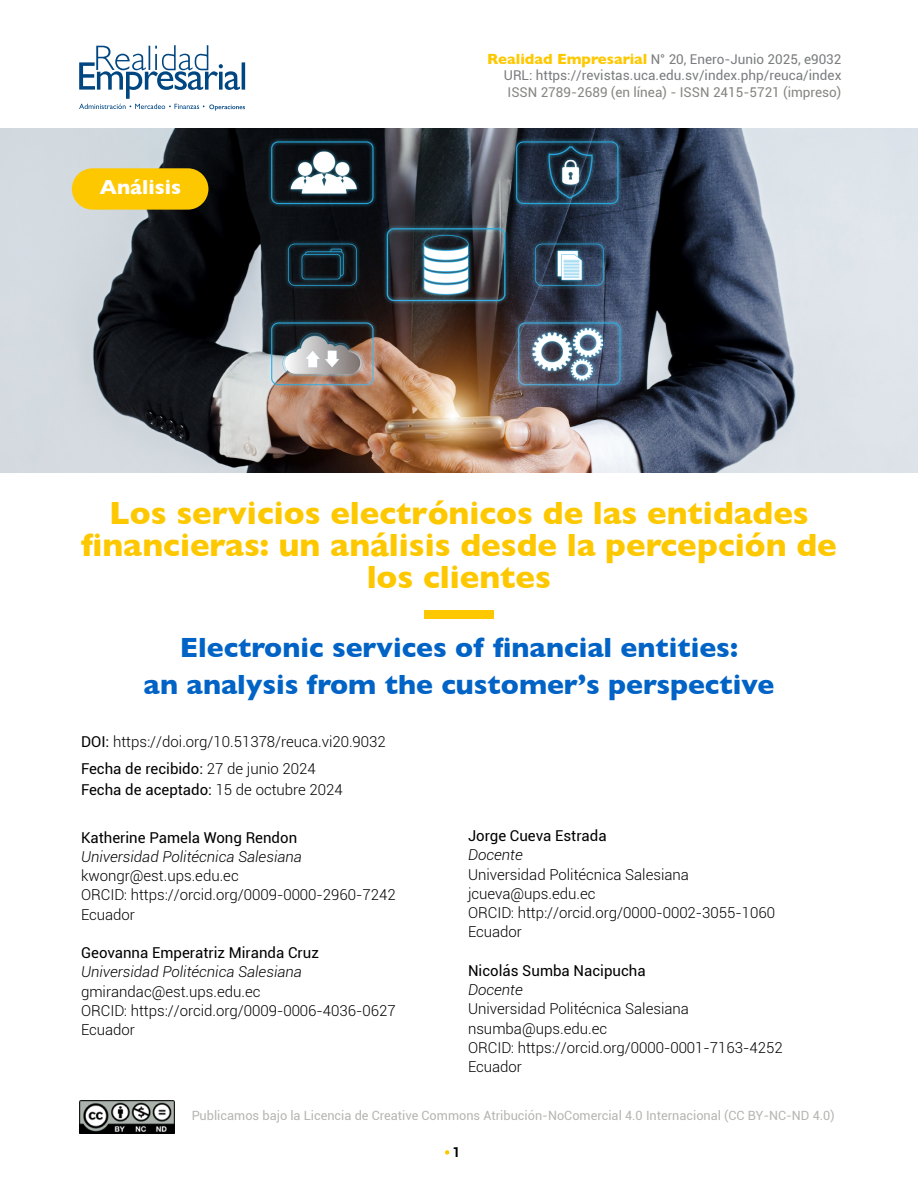
<style>
.page{position:relative;width:918px;height:1188px;background:#fff}
.page>*{position:absolute;margin:0;border:0;box-sizing:border-box;transform-origin:0 0}
.t1{font:700 32.7px/32px "Gill Sans";color:#fec800;text-align:center}
.t2{font:700 28.35px/36.6px "Gill Sans";color:#0063c5;text-align:center}
.t3{font:700 20.7px "Gill Sans";color:#fff}
.t4{font:300 15px/19.2px "Roboto";color:#000}
.t5{font:15px "Roboto";color:#000}
.t6{font:italic 300 15px "Roboto";color:#000}
.t7{font:13.5px/16.2px "Roboto";color:#7b7c7e;text-align:right}
.t8{font:13.5px "Roboto";color:#858582}
.t9{font:700 13.5px "Roboto";color:#000}
.t10{font:12.75px "Roboto";color:#858582}
.s1{font-family:"Gill Sans";font-weight:700;font-size:15px;color:#fec800}
.s2{font-weight:400}
.s3{font-weight:300}
</style>
<div class="page">
<img style="left:79px;top:1100px;width:96px;height:34px">
<svg style="left:445px;top:1150px;width:4px;height:5px"></svg>
<svg style="left:79px;top:45px;width:166px;height:66px"></svg>
<img style="left:0;top:129px;width:918px;height:343px">
<div style="left:72px;top:168px;width:136px;height:42px;background:#fec800;border-radius:21px"></div>
<div style="left:424px;top:611px;width:70px;height:8px;background:#fec800"></div>
<h3 class="t3" style="left:100px;top:170px;width:83px">Análisis</h3>
<p class="t7" style="left:487px;top:51px;width:356px"><span class="s1">Realidad Empresarial</span> N° 20, Enero-Junio 2025, e9032<br>URL: https://revistas.uca.edu.sv/index.php/reuca/index</p>
<p class="t8" style="left:508px;top:82px;width:335px">ISSN 2789-2689 (en línea) - ISSN 2415-5721 (impreso)</p>
<h1 class="t1" style="left:81px;top:497px;width:757px">Los servicios electrónicos de las entidades financieras: un análisis desde la percepción de los clientes</h1>
<h2 class="t2" style="left:143px;top:629px;width:632px">Electronic services of financial entities:<br>an analysis from the customer’s perspective</h2>
<p class="t4" style="left:81px;top:727px;width:306px;line-height:27.8px"><span class="s2">DOI:</span> https://doi.org/10.51378/reuca.vi20.9032<br><span class="s2">Fecha de recibido:</span> 27 de junio 2024</p>
<p class="t5" style="left:81px;top:780px;width:263px">Fecha de aceptado: <span class="s3">15 de octubre 2024</span></p>
<p class="t5" style="left:468px;top:825px;width:140px">Jorge Cueva Estrada</p>
<p class="t6" style="left:468px;top:845px;width:56px">Docente</p>
<p class="t4" style="left:468px;top:864px;width:309px">Universidad Politécnica Salesiana jcueva@ups.edu.ec<br>ORCID: http://orcid.org/0000-0002-3055-1060<br>Ecuador</p>
<p class="t5" style="left:468px;top:960px;width:179px">Nicolás Sumba Nacipucha</p>
<p class="t6" style="left:468px;top:979px;width:56px">Docente</p>
<p class="t4" style="left:468px;top:999px;width:316px">Universidad Politécnica Salesiana nsumba@ups.edu.ec<br>ORCID: https://orcid.org/0000-0001-7163-4252<br>Ecuador</p>
<p class="t5" style="left:81px;top:827px;width:218px">Katherine Pamela Wong Rendon</p>
<p class="t6" style="left:81px;top:846px;width:222px">Universidad Politécnica Salesiana</p>
<p class="t4" style="left:81px;top:866px;width:316px">kwongr@est.ups.edu.ec<br>ORCID: https://orcid.org/0009-0000-2960-7242<br>Ecuador</p>
<p class="t5" style="left:81px;top:942px;width:239px">Geovanna Emperatriz Miranda Cruz</p>
<p class="t6" style="left:81px;top:962px;width:222px">Universidad Politécnica Salesiana</p>
<p class="t4" style="left:81px;top:981px;width:316px">gmirandac@est.ups.edu.ec<br>ORCID: https://orcid.org/0009-0006-4036-0627<br>Ecuador</p>
<p class="t10" style="left:192px;top:1106px;width:645px">Publicamos bajo la Licencia de Creative Commons Atribución-NoComercial 4.0 Internacional (CC BY-NC-ND 4.0)</p>
<p class="t9" style="left:453px;top:1143px;width:9px">1</p>
</div>
